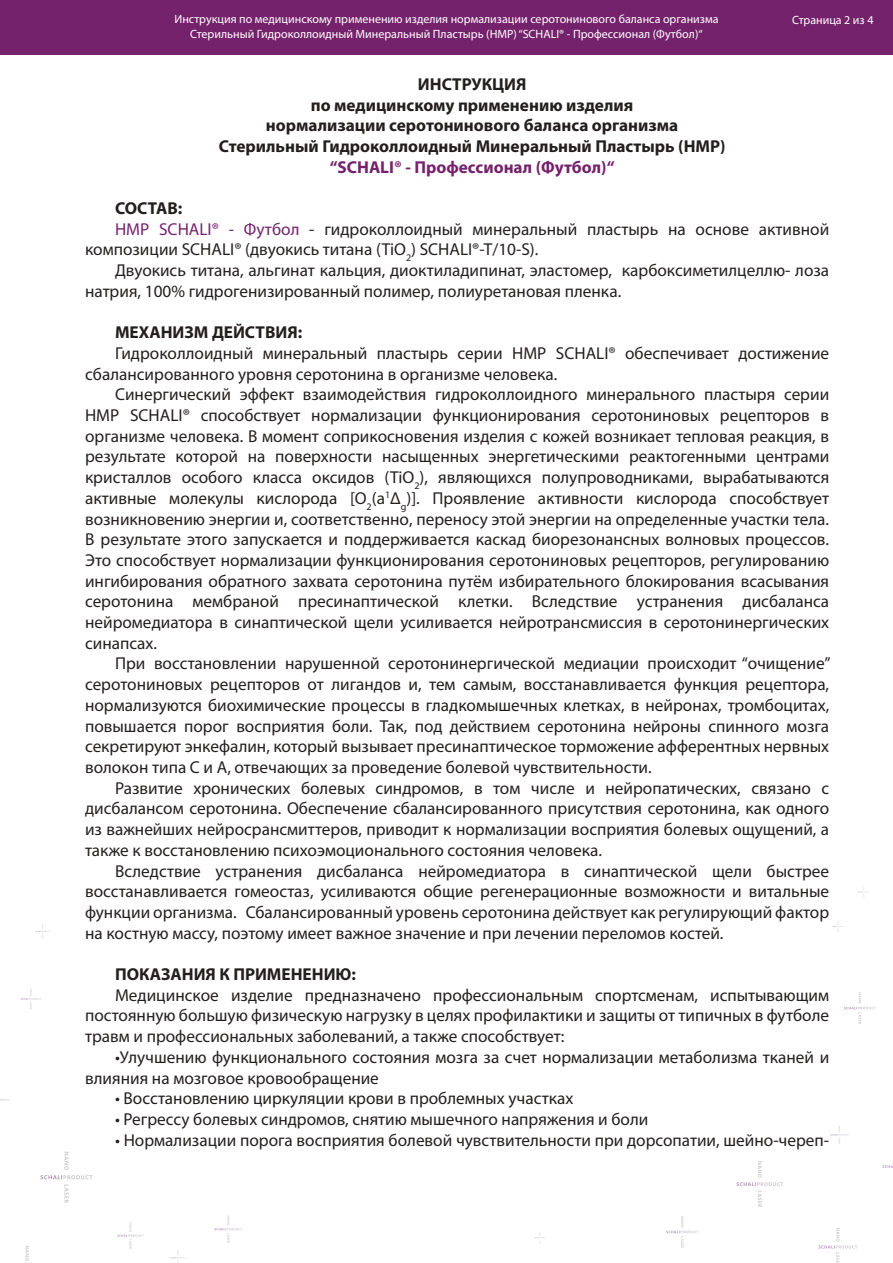
<style>
.page{position:relative;width:893px;height:1263px;background:#fff}
.page>*{position:absolute;margin:0;border:0;box-sizing:border-box;transform-origin:0 0}
.t1{font:17.25px/20.7px "Myriad Pro";color:#241f1f;text-align:justify}
.t2{font:700 17.25px/20.7px "Myriad Pro";color:#241f1f;text-align:center}
.t3{font:700 17.25px "Myriad Pro";color:#75226c}
.t4{font:12px "Myriad Pro";color:#fff}
.s1{color:#75226c}
</style>
<div class="page">
<svg style="left:41px;top:1152px;width:52px;height:51px"></svg>
<svg style="left:0;top:1099px;width:10px;height:2px"></svg>
<svg style="left:117px;top:1222px;width:27px;height:27px"></svg>
<svg style="left:171px;top:1250px;width:15px;height:13px"></svg>
<svg style="left:214px;top:1215px;width:28px;height:28px"></svg>
<svg style="left:25px;top:1246px;width:4px;height:15px"></svg>
<svg style="left:21px;top:989px;width:20px;height:20px"></svg>
<svg style="left:35px;top:924px;width:15px;height:15px"></svg>
<svg style="left:666px;top:1216px;width:32px;height:32px"></svg>
<svg style="left:736px;top:1161px;width:47px;height:46px"></svg>
<svg style="left:818px;top:1228px;width:39px;height:35px"></svg>
<svg style="left:882px;top:1165px;width:11px;height:3px"></svg>
<svg style="left:830px;top:1126px;width:18px;height:18px"></svg>
<svg style="left:534px;top:1232px;width:12px;height:11px"></svg>
<svg style="left:844px;top:992px;width:32px;height:32px"></svg>
<svg style="left:832px;top:921px;width:12px;height:11px"></svg>
<svg style="left:858px;top:886px;width:10px;height:12px"></svg>
<div style="left:0;top:0;width:893px;height:54px;background:#75226c"></div>
<p class="t4" style="left:174px;top:12px;width:546px">Инструкция по медицинскому применению изделия нормализации серотонинового баланса организма</p>
<p class="t4" style="left:792px;top:13px;width:83px">Страница 2 из 4</p>
<p class="t4" style="left:190px;top:26px;width:514px">Стерильный Гидроколлоидный Минеральный Пластырь (HMP) “SCHALI® - Профессионал (Футбол)“</p>
<p class="t2" style="left:219px;top:73px;width:508px">ИНСТРУКЦИЯ<br>по медицинскому применению изделия<br>нормализации серотонинового баланса организма Стерильный Гидроколлоидный Минеральный Пластырь (HMP)</p>
<p class="t3" style="left:330px;top:156px;width:286px">“SCHALI® - Профессионал (Футбол)“</p>
<p class="t2" style="left:115px;top:197px;width:69px">СОСТАВ:</p>
<p class="t1" style="left:115px;top:218px;width:716px"><span class="s1">HMP SCHALI® - Футбол</span> - гидроколлоидный минеральный пластырь на основе активной</p>
<p class="t1" style="left:85px;top:239px;width:455px">композиции SCHALI® (двуокись титана (TiO<sub>2</sub>) SCHALI®-T/10-S).</p>
<p class="t1" style="left:115px;top:260px;width:716px">Двуокись титана, альгинат кальция, диоктиладипинат, эластомер, карбоксиметилцеллю- лоза</p>
<p class="t1" style="left:85px;top:280px;width:538px">натрия, 100% гидрогенизированный полимер, полиуретановая пленка.</p>
<p class="t2" style="left:115px;top:321px;width:189px">МЕХАНИЗМ ДЕЙСТВИЯ:</p>
<p class="t1" style="left:85px;top:342px;width:746px;text-indent:30px">Гидроколлоидный минеральный пластырь серии HMP SCHALI® обеспечивает достижение сбалансированного уровня серотонина в организме человека.</p>
<p class="t1" style="left:85px;top:384px;width:746px;text-indent:30px">Синергический эффект взаимодействия гидроколлоидного минерального пластыря серии HMP SCHALI® способствует нормализации функционирования серотониновых рецепторов в организме человека. В момент соприкосновения изделия с кожей возникает тепловая реакция, в результате которой на поверхности насыщенных энергетическими реактогенными центрами кристаллов особого класса оксидов (TiO<sub>2</sub>), являющихся полупроводниками, вырабатываются активные молекулы кислорода [O<sub>2</sub>(a<sup>1</sup>Δ<sub>g</sub>)]. Проявление активности кислорода способствует возникновению энергии и, соответственно, переносу этой энергии на определенные участки тела.<br>В результате этого запускается и поддерживается каскад биорезонансных волновых процессов.<br>Это способствует нормализации функционирования серотониновых рецепторов, регулированию ингибирования обратного захвата серотонина путём избирательного блокирования всасывания серотонина мембраной пресинаптической клетки. Вследствие устранения дисбаланса нейромедиатора в синаптической щели усиливается нейротрансмиссия в серотонинергических синапсах.</p>
<p class="t1" style="left:85px;top:653px;width:747px;text-indent:30px">При восстановлении нарушенной серотонинергической медиации происходит “очищение” серотониновых рецепторов от лигандов и, тем самым, восстанавливается функция рецептора, нормализуются биохимические процессы в гладкомышечных клетках, в нейронах, тромбоцитах, повышается порог восприятия боли. Так, под действием серотонина нейроны спинного мозга секретируют энкефалин, который вызывает пресинаптическое торможение афферентных нервных волокон типа С и А, отвечающих за проведение болевой чувствительности.</p>
<p class="t1" style="left:85px;top:777px;width:746px;text-indent:30px">Развитие хронических болевых синдромов, в том числе и нейропатических, связано с дисбалансом серотонина. Обеспечение сбалансированного присутствия серотонина, как одного из важнейших нейросрансмиттеров, приводит к нормализации восприятия болевых ощущений, а также к восстановлению психоэмоционального состояния человека.</p>
<p class="t1" style="left:85px;top:860px;width:746px;text-indent:30px">Вследствие устранения дисбаланса нейромедиатора в синаптической щели быстрее восстанавливается гомеостаз, усиливаются общие регенерационные возможности и витальные функции организма. Сбалансированный уровень серотонина действует как регулирующий фактор на костную массу, поэтому имеет важное значение и при лечении переломов костей.</p>
<p class="t2" style="left:115px;top:963px;width:242px">ПОКАЗАНИЯ К ПРИМЕНЕНИЮ:</p>
<p class="t1" style="left:85px;top:984px;width:746px;text-indent:30px">Медицинское изделие предназначено профессиональным спортсменам, испытывающим постоянную большую физическую нагрузку в целях профилактики и защиты от типичных в футболе травм и профессиональных заболеваний, а также способствует:</p>
<p class="t1" style="left:85px;top:1046px;width:746px;text-indent:30px">•Улучшению функционального состояния мозга за счет нормализации метаболизма тканей и влияния на мозговое кровообращение</p>
<p class="t1" style="left:115px;top:1088px;width:460px">• Восстановлению циркуляции крови в проблемных участках</p>
<p class="t1" style="left:115px;top:1108px;width:535px">• Регрессу болевых синдромов, снятию мышечного напряжения и боли</p>
<p class="t1" style="left:115px;top:1129px;width:716px">• Нормализации порога восприятия болевой чувствительности при дорсопатии, шейно-череп-</p>
</div>
